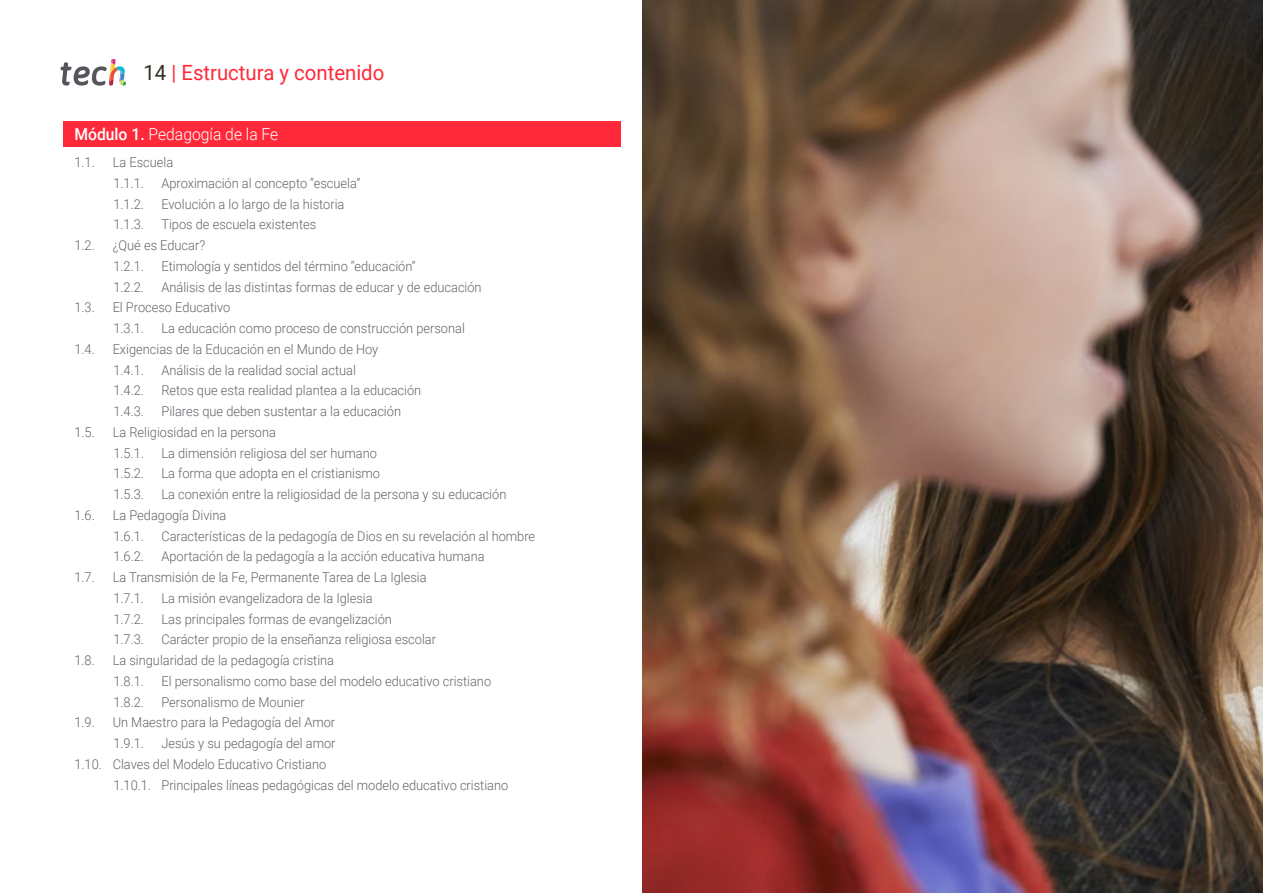
<style>
.page{position:relative;width:1263px;height:893px;background:#fff}
.page>*{position:absolute;margin:0;border:0;box-sizing:border-box;transform-origin:0 0}
.t1{font:21px "Roboto";color:#ff293a}
.t2{font:300 16.5px "Roboto";color:#fff;scale:.95 1}
.t3{font:300 13.5px/20.7px "Roboto";color:#61646a;scale:.95 1}
.s1{color:#312e20}
.s2{font-weight:500}
</style>
<div class="page">
<div style="left:63px;top:121px;width:558px;height:25px;background:#ff293a"></div>
<img style="left:642px;top:0;width:621px;height:893px">
<svg style="left:61px;top:59px;width:65px;height:27px"></svg>
<h1 class="t1" style="left:144px;top:57px;width:242px"><span class="s1">14</span> | Estructura y contenido</h1>
<p class="t2" style="left:74px;top:123px;width:216px"><span class="s2">Módulo 1.</span> Pedagogía de la Fe</p>
<p class="t3" style="left:74px;top:151px;width:23px">1.1.</p>
<p class="t3" style="left:113px;top:151px;width:65px">La Escuela<br>1.1.1.</p>
<p class="t3" style="left:161px;top:172px;width:211px">Aproximación al concepto “escuela”</p>
<p class="t3" style="left:113px;top:193px;width:34px">1.1.2.</p>
<p class="t3" style="left:161px;top:193px;width:194px">Evolución a lo largo de la historia</p>
<p class="t3" style="left:113px;top:214px;width:34px">1.1.3.</p>
<p class="t3" style="left:161px;top:214px;width:164px">Tipos de escuela existentes</p>
<p class="t3" style="left:74px;top:234px;width:23px">1.2.</p>
<p class="t3" style="left:113px;top:234px;width:99px">¿Qué es Educar?<br>1.2.1.</p>
<p class="t3" style="left:161px;top:255px;width:269px">Etimología y sentidos del término “educación”</p>
<p class="t3" style="left:113px;top:276px;width:34px">1.2.2.</p>
<p class="t3" style="left:161px;top:276px;width:339px">Análisis de las distintas formas de educar y de educación</p>
<p class="t3" style="left:74px;top:297px;width:23px">1.3.</p>
<p class="t3" style="left:113px;top:297px;width:125px">El Proceso Educativo<br>1.3.1.</p>
<p class="t3" style="left:161px;top:317px;width:321px">La educación como proceso de construcción personal</p>
<p class="t3" style="left:74px;top:338px;width:23px">1.4.</p>
<p class="t3" style="left:113px;top:338px;width:281px">Exigencias de la Educación en el Mundo de Hoy<br>1.4.1.</p>
<p class="t3" style="left:161px;top:359px;width:206px">Análisis de la realidad social actual</p>
<p class="t3" style="left:113px;top:380px;width:34px">1.4.2.</p>
<p class="t3" style="left:161px;top:380px;width:275px">Retos que esta realidad plantea a la educación</p>
<p class="t3" style="left:113px;top:400px;width:34px">1.4.3.</p>
<p class="t3" style="left:161px;top:400px;width:254px">Pilares que deben sustentar a la educación</p>
<p class="t3" style="left:74px;top:421px;width:23px">1.5.</p>
<p class="t3" style="left:113px;top:421px;width:173px">La Religiosidad en la persona<br>1.5.1.</p>
<p class="t3" style="left:161px;top:442px;width:228px">La dimensión religiosa del ser humano</p>
<p class="t3" style="left:113px;top:463px;width:34px">1.5.2.</p>
<p class="t3" style="left:161px;top:463px;width:232px">La forma que adopta en el cristianismo</p>
<p class="t3" style="left:113px;top:483px;width:34px">1.5.3.</p>
<p class="t3" style="left:161px;top:483px;width:365px">La conexión entre la religiosidad de la persona y su educación</p>
<p class="t3" style="left:74px;top:504px;width:23px">1.6.</p>
<p class="t3" style="left:113px;top:504px;width:121px">La Pedagogía Divina<br>1.6.1.</p>
<p class="t3" style="left:161px;top:525px;width:395px">Características de la pedagogía de Dios en su revelación al hombre</p>
<p class="t3" style="left:113px;top:546px;width:34px">1.6.2.</p>
<p class="t3" style="left:161px;top:546px;width:342px">Aportación de la pedagogía a la acción educativa humana</p>
<p class="t3" style="left:74px;top:566px;width:23px">1.7.</p>
<p class="t3" style="left:113px;top:566px;width:332px">La Transmisión de la Fe, Permanente Tarea de La Iglesia<br>1.7.1.</p>
<p class="t3" style="left:161px;top:587px;width:224px">La misión evangelizadora de la Iglesia</p>
<p class="t3" style="left:113px;top:608px;width:34px">1.7.2.</p>
<p class="t3" style="left:161px;top:608px;width:244px">Las principales formas de evangelización</p>
<p class="t3" style="left:113px;top:629px;width:34px">1.7.3.</p>
<p class="t3" style="left:161px;top:629px;width:291px">Carácter propio de la enseñanza religiosa escolar</p>
<p class="t3" style="left:74px;top:649px;width:23px">1.8.</p>
<p class="t3" style="left:113px;top:649px;width:235px">La singularidad de la pedagogía cristina<br>1.8.1.</p>
<p class="t3" style="left:161px;top:670px;width:349px">El personalismo como base del modelo educativo cristiano</p>
<p class="t3" style="left:113px;top:691px;width:34px">1.8.2.</p>
<p class="t3" style="left:161px;top:691px;width:152px">Personalismo de Mounier</p>
<p class="t3" style="left:74px;top:712px;width:23px">1.9.</p>
<p class="t3" style="left:113px;top:712px;width:236px">Un Maestro para la Pedagogía del Amor<br>1.9.1.</p>
<p class="t3" style="left:161px;top:732px;width:185px">Jesús y su pedagogía del amor</p>
<p class="t3" style="left:74px;top:753px;width:267px">1.10. Claves del Modelo Educativo Cristiano</p>
<p class="t3" style="left:113px;top:774px;width:417px">1.10.1. Principales líneas pedagógicas del modelo educativo cristiano</p>
</div>
